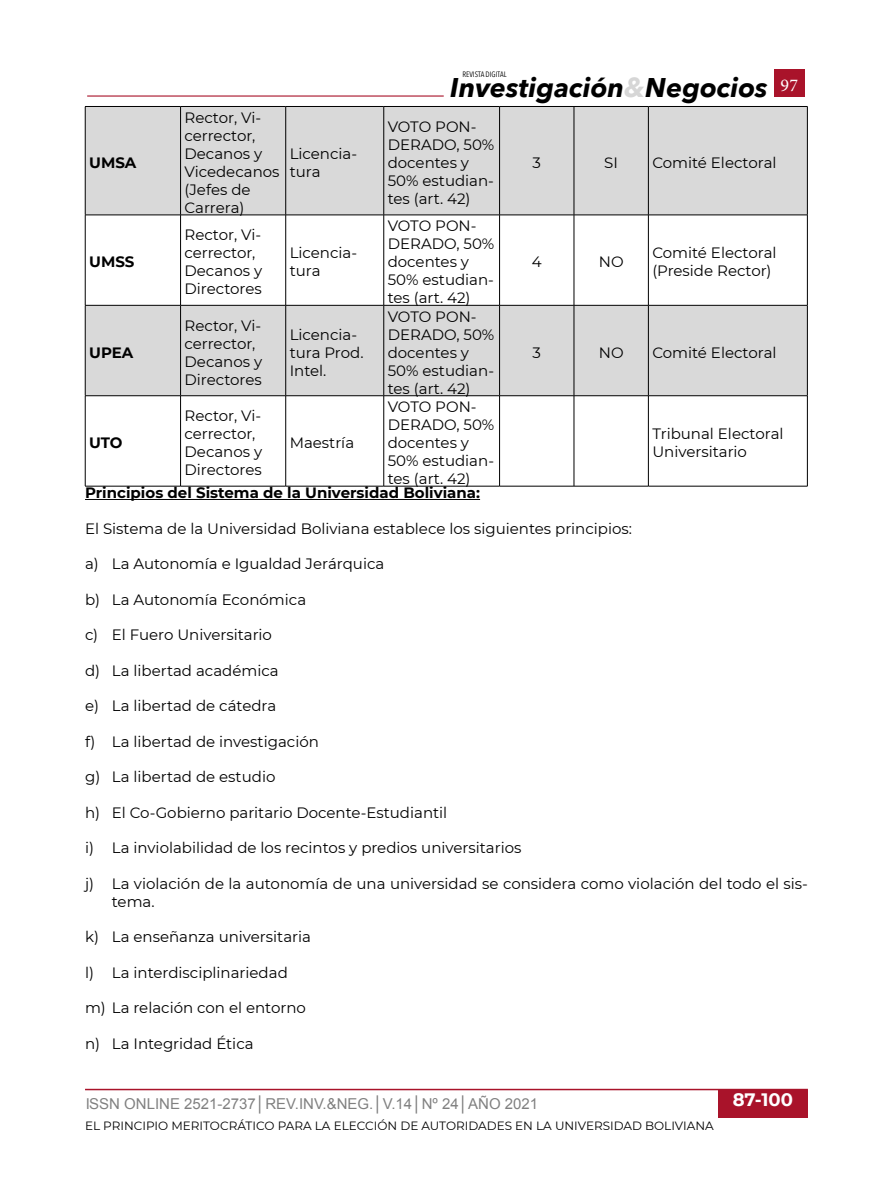
<style>
.page{position:relative;width:893px;height:1188px;background:#fff}
.page>*{position:absolute;margin:0;border:0;box-sizing:border-box;transform-origin:0 0}
.t1{font:italic 700 27px "Avenir Next";color:#000}
.t2{font:700 18px "Montserrat";color:#fff}
.t3{font:18px "Minion Pro";color:#fff}
.t4{font:15px/18px "Montserrat";color:#000}
.t5{font:700 15px "Montserrat";color:#000}
.t6{font:15px "Arial";color:#000}
.t7{font:12px "Montserrat";color:#000}
.t8{font:7.8px "Avenir Next Condensed";color:#000}
.s1{color:#d6d6d6}
</style>
<div class="page">
<hr style="left:87px;top:95px;width:357px;height:2px;background:#a9132a">
<hr style="left:85px;top:1089px;width:723px;height:1px;background:#a9132a">
<div style="left:774px;top:69px;width:30px;height:28px;background:#a9132a"></div>
<div style="left:719px;top:1090px;width:89px;height:28px;background:#a9132a"></div>
<hr style="left:85px;top:499px;width:395px;height:1px;background:#000">
<div style="left:86px;top:107px;width:721px;height:108px;background:#d9d9d9"></div>
<svg style="left:86px;top:216px;width:721px;height:270px"></svg>
<hr style="left:85px;top:106px;width:96px;height:1px;background:#000">
<hr style="left:85px;top:107px;width:1px;height:108px;background:#000">
<hr style="left:181px;top:106px;width:105px;height:1px;background:#000">
<hr style="left:180px;top:107px;width:1px;height:108px;background:#000">
<hr style="left:286px;top:106px;width:98px;height:1px;background:#000">
<hr style="left:285px;top:107px;width:1px;height:108px;background:#000">
<hr style="left:384px;top:106px;width:116px;height:1px;background:#000">
<hr style="left:383px;top:107px;width:1px;height:108px;background:#000">
<hr style="left:500px;top:106px;width:74px;height:1px;background:#000">
<hr style="left:499px;top:107px;width:1px;height:108px;background:#000">
<hr style="left:574px;top:106px;width:74px;height:1px;background:#000">
<hr style="left:574px;top:107px;width:1px;height:108px;background:#000">
<hr style="left:648px;top:106px;width:159px;height:1px;background:#000">
<hr style="left:648px;top:107px;width:1px;height:108px;background:#000">
<hr style="left:807px;top:107px;width:1px;height:108px;background:#000">
<hr style="left:85px;top:215px;width:96px;height:1px;background:#000">
<hr style="left:85px;top:215px;width:1px;height:90px;background:#000">
<hr style="left:181px;top:215px;width:105px;height:1px;background:#000">
<hr style="left:180px;top:215px;width:1px;height:90px;background:#000">
<hr style="left:286px;top:215px;width:98px;height:1px;background:#000">
<hr style="left:285px;top:215px;width:1px;height:90px;background:#000">
<hr style="left:384px;top:215px;width:116px;height:1px;background:#000">
<hr style="left:383px;top:215px;width:1px;height:90px;background:#000">
<hr style="left:500px;top:215px;width:74px;height:1px;background:#000">
<hr style="left:499px;top:215px;width:1px;height:90px;background:#000">
<hr style="left:574px;top:215px;width:74px;height:1px;background:#000">
<hr style="left:574px;top:215px;width:1px;height:90px;background:#000">
<hr style="left:648px;top:215px;width:159px;height:1px;background:#000">
<hr style="left:648px;top:215px;width:1px;height:90px;background:#000">
<hr style="left:807px;top:215px;width:1px;height:90px;background:#000">
<hr style="left:85px;top:305px;width:96px;height:1px;background:#000">
<hr style="left:85px;top:306px;width:1px;height:90px;background:#000">
<hr style="left:181px;top:305px;width:105px;height:1px;background:#000">
<hr style="left:180px;top:306px;width:1px;height:90px;background:#000">
<hr style="left:286px;top:305px;width:98px;height:1px;background:#000">
<hr style="left:285px;top:306px;width:1px;height:90px;background:#000">
<hr style="left:384px;top:305px;width:116px;height:1px;background:#000">
<hr style="left:383px;top:306px;width:1px;height:90px;background:#000">
<hr style="left:500px;top:305px;width:74px;height:1px;background:#000">
<hr style="left:499px;top:306px;width:1px;height:90px;background:#000">
<hr style="left:574px;top:305px;width:74px;height:1px;background:#000">
<hr style="left:574px;top:306px;width:1px;height:90px;background:#000">
<hr style="left:648px;top:305px;width:159px;height:1px;background:#000">
<hr style="left:648px;top:306px;width:1px;height:90px;background:#000">
<hr style="left:807px;top:306px;width:1px;height:90px;background:#000">
<hr style="left:85px;top:395px;width:96px;height:1px;background:#000">
<hr style="left:85px;top:396px;width:1px;height:90px;background:#000">
<hr style="left:181px;top:395px;width:105px;height:1px;background:#000">
<hr style="left:180px;top:396px;width:1px;height:90px;background:#000">
<hr style="left:286px;top:395px;width:98px;height:1px;background:#000">
<hr style="left:285px;top:396px;width:1px;height:90px;background:#000">
<hr style="left:384px;top:395px;width:116px;height:1px;background:#000">
<hr style="left:383px;top:396px;width:1px;height:90px;background:#000">
<hr style="left:500px;top:395px;width:74px;height:1px;background:#000">
<hr style="left:499px;top:396px;width:1px;height:90px;background:#000">
<hr style="left:574px;top:395px;width:74px;height:1px;background:#000">
<hr style="left:574px;top:396px;width:1px;height:90px;background:#000">
<hr style="left:648px;top:395px;width:159px;height:1px;background:#000">
<hr style="left:648px;top:396px;width:1px;height:90px;background:#000">
<hr style="left:807px;top:396px;width:1px;height:90px;background:#000">
<hr style="left:85px;top:486px;width:96px;height:1px;background:#000">
<hr style="left:181px;top:486px;width:105px;height:1px;background:#000">
<hr style="left:286px;top:486px;width:98px;height:1px;background:#000">
<hr style="left:384px;top:486px;width:116px;height:1px;background:#000">
<hr style="left:500px;top:486px;width:74px;height:1px;background:#000">
<hr style="left:574px;top:486px;width:74px;height:1px;background:#000">
<hr style="left:648px;top:486px;width:159px;height:1px;background:#000">
<p class="t5" style="left:89px;top:152px;width:49px">UMSA</p>
<p class="t5" style="left:89px;top:251px;width:47px">UMSS</p>
<p class="t5" style="left:89px;top:342px;width:46px">UPEA</p>
<p class="t4" style="left:185px;top:108px;width:97px">Rector, Vi&shy;cerrector,<br>Decanos y<br>Vicedecanos (Jefes de<br>Carrera)</p>
<p class="t4" style="left:185px;top:226px;width:79px">Rector, Vi&shy;cerrector,<br>Decanos y<br>Directores</p>
<p class="t4" style="left:290px;top:144px;width:69px">Licencia&shy;tura</p>
<p class="t4" style="left:290px;top:244px;width:69px">Licencia&shy;tura</p>
<p class="t4" style="left:185px;top:316px;width:79px">Rector, Vi&shy;cerrector,<br>Decanos y<br>Directores</p>
<p class="t4" style="left:290px;top:325px;width:75px">Licencia&shy;tura Prod.<br>Intel.</p>
<p class="t8" style="left:462px;top:67px;width:46px">REVISTA DIGITAL</p>
<h1 class="t1" style="left:450px;top:64px;width:319px">Investigación<span class="s1">&amp;</span>Negocios</h1>
<p class="t3" style="left:781px;top:73px;width:19px">97</p>
<p class="t4" style="left:388px;top:117px;width:108px">VOTO PON-<br>DERADO, 50% docentes y<br>50% estudian&shy;tes (art. 42)</p>
<p class="t4" style="left:388px;top:217px;width:108px">VOTO PON-<br>DERADO, 50% docentes y<br>50% estudian&shy;tes (art. 42)</p>
<p class="t4" style="left:388px;top:307px;width:108px">VOTO PON-<br>DERADO, 50% docentes y<br>50% estudian&shy;tes (art. 42)</p>
<p class="t4" style="left:532px;top:153px;width:10px">3</p>
<p class="t4" style="left:604px;top:153px;width:15px">SI</p>
<p class="t4" style="left:652px;top:153px;width:126px">Comité Electoral</p>
<p class="t4" style="left:532px;top:253px;width:11px">4</p>
<p class="t4" style="left:599px;top:253px;width:26px">NO</p>
<p class="t4" style="left:652px;top:244px;width:126px">Comité Electoral (Preside Rector)</p>
<p class="t4" style="left:533px;top:343px;width:10px">3</p>
<p class="t4" style="left:599px;top:343px;width:26px">NO</p>
<p class="t4" style="left:652px;top:343px;width:126px">Comité Electoral</p>
<p class="t4" style="left:388px;top:397px;width:108px">VOTO PON-<br>DERADO, 50% docentes y<br>50% estudian&shy;tes (art. 42)</p>
<p class="t4" style="left:185px;top:406px;width:79px">Rector, Vi&shy;cerrector,<br>Decanos y<br>Directores</p>
<p class="t4" style="left:652px;top:424px;width:133px">Tribunal Electoral<br>Universitario</p>
<p class="t4" style="left:290px;top:433px;width:66px">Maestría</p>
<p class="t5" style="left:89px;top:432px;width:35px">UTO</p>
<p class="t5" style="left:85px;top:482px;width:397px">Principios del Sistema de la Universidad Boliviana:</p>
<p class="t4" style="left:85px;top:519px;width:548px">El Sistema de la Universidad Boliviana establece los siguientes principios:</p>
<p class="t4" style="left:85px;top:554px;width:301px">a) La Autonomía e Igualdad Jerárquica</p>
<p class="t4" style="left:85px;top:590px;width:223px">b) La Autonomía Económica</p>
<p class="t4" style="left:85px;top:626px;width:188px">c) El Fuero Universitario</p>
<p class="t4" style="left:85px;top:661px;width:195px">d) La libertad académica</p>
<p class="t4" style="left:85px;top:697px;width:193px">e) La libertad de cátedra</p>
<p class="t4" style="left:85px;top:732px;width:235px">f) La libertad de investigación</p>
<p class="t4" style="left:85px;top:768px;width:192px">g) La libertad de estudio</p>
<p class="t4" style="left:85px;top:803px;width:364px">h) El Co-Gobierno paritario Docente-Estudiantil</p>
<p class="t4" style="left:85px;top:839px;width:438px">i) La inviolabilidad de los recintos y predios universitarios</p>
<p class="t4" style="left:112px;top:874px;width:698px;text-indent:-27px">j) La violación de la autonomía de una universidad se considera como violación del todo el sis&shy;tema.</p>
<p class="t4" style="left:85px;top:928px;width:227px">k) La enseñanza universitaria</p>
<p class="t4" style="left:85px;top:963px;width:204px">l) La interdisciplinariedad</p>
<p class="t4" style="left:85px;top:999px;width:222px">m) La relación con el entorno</p>
<p class="t4" style="left:85px;top:1034px;width:170px">n) La Integridad Ética</p>
<p class="t6" style="left:85px;top:1094px;width:455px">ISSN ONLINE 2521-2737│REV.INV.&amp;NEG.│V.14│Nº 24│AÑO 2021</p>
<p class="t7" style="left:85px;top:1117px;width:630px">EL PRINCIPIO MERITOCRÁTICO PARA LA ELECCIÓN DE AUTORIDADES EN LA UNIVERSIDAD BOLIVIANA</p>
<p class="t2" style="left:733px;top:1087px;width:62px">87-100</p>
</div>
